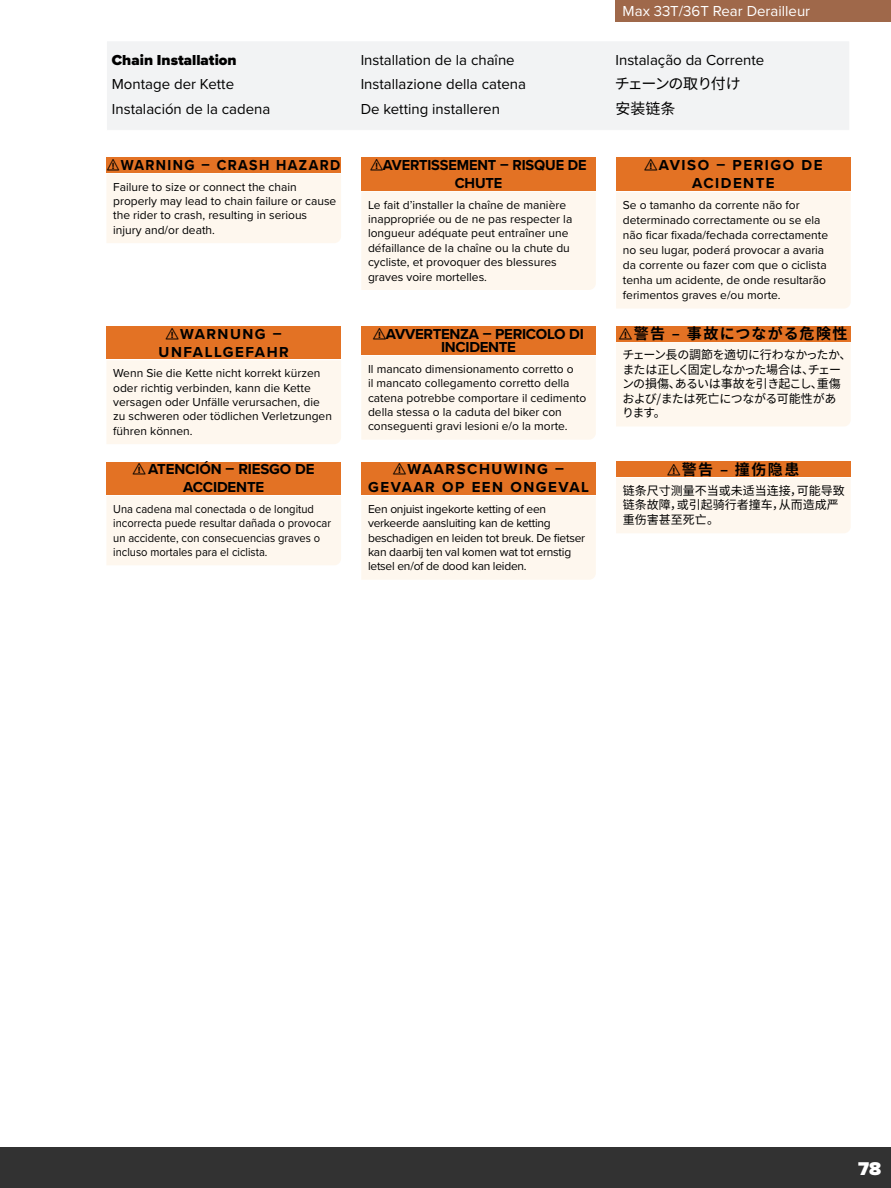
<style>
.page{position:relative;width:891px;height:1188px;background:#fff}
.page>*{position:absolute;margin:0;border:0;box-sizing:border-box;transform-origin:0 0}
.t1{font:900 19.2px "Proxima Nova";color:#fff}
.SubHeader_Proxima_No{font:15px "Proxima Nova";color:#000}
.t2{font:700 15px/18px "Proxima Nova";letter-spacing:.1em;color:#000;text-align:center}
.t3{font:700 15px/18px "Proxima Nova";letter-spacing:-.01em;color:#000;text-align:center}
.t4{font:700 15px/13.5px "Proxima Nova";letter-spacing:-.02em;color:#000;text-align:center}
.Classic_BP{font:15px "Proxima Nova";color:#fff}
.t5{font:700 15px "Proxima Nova";letter-spacing:.1em;color:#000;scale:.94 1}
.SubHeader_Proxima_No-2{font:900 15px "Proxima Nova";color:#000}
.t6{font:700 15px "Noto Sans CJ Kjp";letter-spacing:.09em;color:#000}
.SubHeader_Proxima_No-3{font:15px "Noto Sans CJ Kjp";letter-spacing:-.085em;color:#000}
.t7{font:700 15px "Noto Sans CJ Ksc";letter-spacing:.1em;color:#000}
.SubHeader_Proxima_No-4{font:15px "Noto Sans CJ Ksc";color:#000}
.Signal_Word_Text_-_W{font:12px/14.4px "Proxima Nova";color:#000}
.Signal_Word_Text_-_W-2{font:12px/14.4px "Proxima Nova";letter-spacing:-.02em;color:#000}
.Signal_Word_Text_-_W-3{font:12px/14.4px "Proxima Nova";color:#000;scale:.93 1}
.Signal_Word_Text_-_W-4{font:12px/14.4px "Noto Sans CJ Kjp";letter-spacing:-.035em;color:#000}
.Signal_Word_Text_-_W-5{font:12px/14.4px "Noto Sans CJ Ksc";color:#000}
</style>
<div class="page">
<div style="left:0;top:1148px;width:891px;height:40px;background:#323232"></div>
<div style="left:106px;top:158px;width:235px;height:15px;background:#e37224"></div>
<div style="left:107px;top:174px;width:234px;height:69px;background:#fef7ee"></div>
<div style="left:361px;top:158px;width:235px;height:33px;background:#e37224"></div>
<div style="left:361px;top:192px;width:235px;height:98px;background:#fef7ee"></div>
<div style="left:616px;top:158px;width:235px;height:33px;background:#e37224"></div>
<div style="left:616px;top:192px;width:235px;height:116px;background:#fef7ee"></div>
<div style="left:106px;top:326px;width:235px;height:33px;background:#e37224"></div>
<div style="left:107px;top:360px;width:234px;height:84px;background:#fef7ee"></div>
<div style="left:361px;top:326px;width:235px;height:29px;background:#e37224"></div>
<div style="left:361px;top:356px;width:235px;height:84px;background:#fef7ee"></div>
<div style="left:616px;top:326px;width:235px;height:15px;background:#e37224"></div>
<div style="left:616px;top:342px;width:235px;height:84px;background:#fef7ee"></div>
<div style="left:106px;top:462px;width:235px;height:33px;background:#e37224"></div>
<div style="left:107px;top:496px;width:234px;height:69px;background:#fef7ee"></div>
<div style="left:361px;top:462px;width:235px;height:33px;background:#e37224"></div>
<div style="left:361px;top:496px;width:235px;height:84px;background:#fef7ee"></div>
<div style="left:616px;top:462px;width:235px;height:15px;background:#e37224"></div>
<div style="left:616px;top:478px;width:235px;height:55px;background:#fef7ee"></div>
<div style="left:107px;top:41px;width:743px;height:89px;background:#f2f3f4"></div>
<div style="left:616px;top:0;width:275px;height:22px;background:#9f684a"></div>
<p class="Classic_BP" style="left:623px;top:0;width:189px">Max 33T/36T Rear Derailleur</p>
<p class="SubHeader_Proxima_No-2" style="left:112px;top:49px;width:126px">Chain Installation</p>
<p class="SubHeader_Proxima_No" style="left:361px;top:49px;width:156px">Installation de la chaîne</p>
<p class="SubHeader_Proxima_No" style="left:616px;top:49px;width:150px">Instalação da Corrente</p>
<p class="SubHeader_Proxima_No" style="left:112px;top:73px;width:124px">Montage der Kette</p>
<p class="SubHeader_Proxima_No" style="left:361px;top:73px;width:167px">Installazione della catena</p>
<p class="SubHeader_Proxima_No-3" style="left:615px;top:75px;width:127px">チェーンの取り付け</p>
<p class="SubHeader_Proxima_No" style="left:112px;top:98px;width:160px">Instalación de la cadena</p>
<p class="SubHeader_Proxima_No" style="left:361px;top:98px;width:141px">De ketting installeren</p>
<p class="SubHeader_Proxima_No-4" style="left:616px;top:100px;width:61px">安装链条</p>
<p class="t5" style="left:107px;top:154px;width:250px">⚠WARNING – CRASH HAZARD</p>
<p class="Signal_Word_Text_-_W" style="left:113px;top:179px;width:225px">Failure to size or connect the chain properly may lead to chain failure or cause the rider to crash, resulting in serious injury and/or death.</p>
<p class="t2" style="left:159px;top:325px;width:132px">⚠WARNUNG –<br>UNFALLGEFAHR</p>
<p class="Signal_Word_Text_-_W" style="left:113px;top:366px;width:220px">Wenn Sie die Kette nicht korrekt kürzen oder richtig verbinden, kann die Kette versagen oder Unfälle verursachen, die zu schweren oder tödlichen Verletzungen führen können.</p>
<p class="t3" style="left:133px;top:460px;width:183px">⚠ ATENCIÓN – RIESGO DE<br>ACCIDENTE</p>
<p class="Signal_Word_Text_-_W-3" style="left:113px;top:501px;width:236px">Una cadena mal conectada o de longitud incorrecta puede resultar dañada o provocar un accidente, con consecuencias graves o incluso mortales para el ciclista.</p>
<p class="t3" style="left:370px;top:156px;width:218px">⚠AVERTISSEMENT – RISQUE DE<br>CHUTE</p>
<p class="Signal_Word_Text_-_W" style="left:368px;top:197px;width:206px">Le fait d’installer la chaîne de manière inappropriée ou de ne pas respecter la longueur adéquate peut entraîner une défaillance de la chaîne ou la chute du cycliste, et provoquer des blessures graves voire mortelles.</p>
<p class="t4" style="left:373px;top:327px;width:212px">⚠AVVERTENZA – PERICOLO DI<br>INCIDENTE</p>
<p class="Signal_Word_Text_-_W" style="left:368px;top:361px;width:220px">Il mancato dimensionamento corretto o<br>il mancato collegamento corretto della catena potrebbe comportare il cedimento della stessa o la caduta del biker con conseguenti gravi lesioni e/o la morte.</p>
<p class="t2" style="left:368px;top:460px;width:222px">⚠WAARSCHUWING –<br>GEVAAR OP EEN ONGEVAL</p>
<p class="Signal_Word_Text_-_W-2" style="left:368px;top:501px;width:219px">Een onjuist ingekorte ketting of een verkeerde aansluiting kan de ketting beschadigen en leiden tot breuk. De fietser kan daarbij ten val komen wat tot ernstig letsel en/of de dood kan leiden.</p>
<p class="t2" style="left:644px;top:156px;width:180px">⚠AVISO – PERIGO DE<br>ACIDENTE</p>
<p class="Signal_Word_Text_-_W" style="left:623px;top:197px;width:207px;line-height:15px">Se o tamanho da corrente não for determinado correctamente ou se ela não ficar fixada/fechada correctamente no seu lugar, poderá provocar a avaria da corrente ou fazer com que o ciclista tenha um acidente, de onde resultarão ferimentos graves e/ou morte.</p>
<p class="t6" style="left:619px;top:325px;width:230px">⚠警告 – 事故につながる危険性</p>
<p class="Signal_Word_Text_-_W-4" style="left:622px;top:348px;width:231px">チェーン長の調節を適切に行わなかったか、または正しく固定しなかった場合は、チェーンの損傷、あるいは事故を引き起こし、重傷および/または死亡につながる可能性があ<br>ります。</p>
<p class="t7" style="left:667px;top:461px;width:134px">⚠警告 – 撞伤隐患</p>
<p class="Signal_Word_Text_-_W-5" style="left:623px;top:484px;width:223px">链条尺寸测量不当或未适当连接，可能导致链条故障，或引起骑行者撞车，从而造成严重伤害甚至死亡。</p>
<h1 class="t1" style="left:858px;top:1154px;width:25px">78</h1>
</div>
